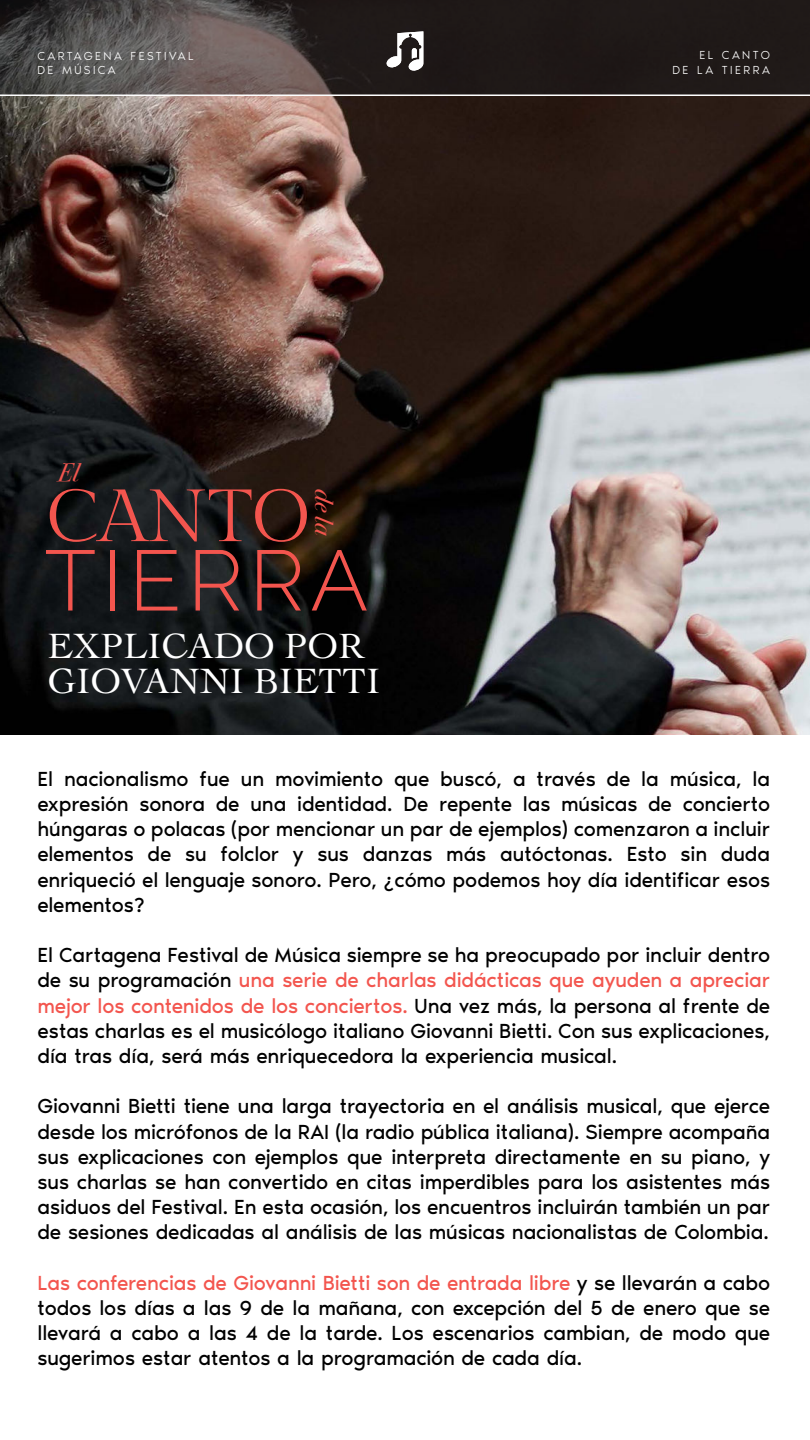
<style>
.page{position:relative;width:810px;height:1440px;background:#fff}
.page>*{position:absolute;margin:0;border:0;box-sizing:border-box;transform-origin:0 0}
.t1{font:300 85.2px "Raleway";letter-spacing:.075em;color:#f3554e}
.t2{font:73.8px "Gilda Display";color:#f3554e}
.t3{font:36.9px/35.5px "Cochin";color:#fff}
.t4{font:italic 25.42px "Bodoni Svty Two ITCTT";color:#f3554e}
.t5{font:21px/25.2px "Noir Pro";letter-spacing:-.01em;color:#000;text-align:justify}
.t6{font:300 12px/14.4px "Noir Pro";letter-spacing:.2em;color:#fff}
.s1{color:#f3554e}
</style>
<div class="page">
<img style="left:0;top:96px;width:810px;height:639px">
<svg style="left:0;top:0;width:810px;height:94px;background:#352f2e"></svg>
<svg style="left:385px;top:31px;width:38px;height:41px"></svg>
<p class="t6" style="left:37px;top:49px;width:158px">CARTAGENA FESTIVAL<br>DE MÚSICA</p>
<p class="t6" style="left:672px;top:49px;width:99px;text-align:right">EL CANTO<br>DE LA TIERRA</p>
<p class="t4" style="left:58px;top:457px;width:22px">El</p>
<h2 class="t2" style="left:46px;top:486px;width:265px">CANTO</h2>
<h1 class="t1" style="left:44px;top:550px;width:325px">TIERRA</h1>
<p class="t4" style="left:339px;top:489px;width:47px;rotate:90deg">de la</p>
<h3 class="t3" style="left:48px;top:631px;width:334px">EXPLICADO POR<br>GIOVANNI BIETTI</h3>
<p class="t5" style="left:37px;top:767px;width:734px">El nacionalismo fue un movimiento que buscó, a través de la música, la expresión sonora de una identidad. De repente las músicas de concierto húngaras o polacas (por mencionar un par de ejemplos) comenzaron a incluir elementos de su folclor y sus danzas más autóctonas. Esto sin duda enriqueció el lenguaje sonoro. Pero, ¿cómo podemos hoy día identificar esos elementos?</p>
<p class="t5" style="left:37px;top:943px;width:734px">El Cartagena Festival de Música siempre se ha preocupado por incluir dentro de su programación <span class="s1">una serie de charlas didácticas que ayuden a apreciar mejor los contenidos de los conciertos.</span> Una vez más, la persona al frente de estas charlas es el musicólogo italiano Giovanni Bietti. Con sus explicaciones, día tras día, será más enriquecedora la experiencia musical.</p>
<p class="t5" style="left:37px;top:1094px;width:734px">Giovanni Bietti tiene una larga trayectoria en el análisis musical, que ejerce desde los micrófonos de la RAI (la radio pública italiana). Siempre acompaña sus explicaciones con ejemplos que interpreta directamente en su piano, y sus charlas se han convertido en citas imperdibles para los asistentes más asiduos del Festival. En esta ocasión, los encuentros incluirán también un par de sesiones dedicadas al análisis de las músicas nacionalistas de Colombia.</p>
<p class="t5" style="left:37px;top:1271px;width:734px"><span class="s1">Las conferencias de Giovanni Bietti son de entrada libre</span> y se llevarán a cabo todos los días a las 9 de la mañana, con excepción del 5 de enero que se llevará a cabo a las 4 de la tarde. Los escenarios cambian, de modo que sugerimos estar atentos a la programación de cada día.</p>
</div>
